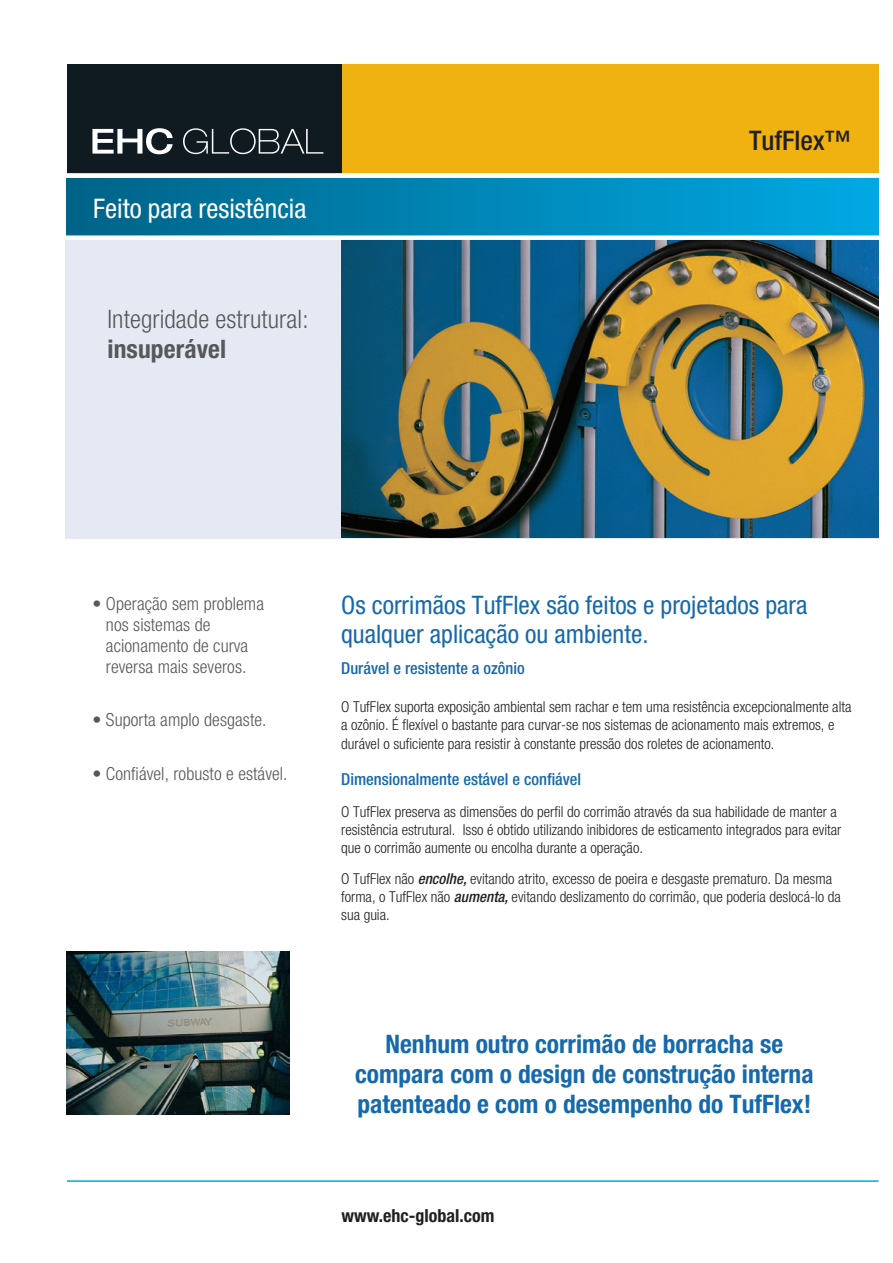
<style>
.page{position:relative;width:893px;height:1263px;background:#fff}
.page>*{position:absolute;margin:0;border:0;box-sizing:border-box;transform-origin:0 0}
.t1{font:condensed 27px "Helvetica Neue";color:#fff}
.t2{font:500 condensed 27px "Helvetica Neue";color:#231f20}
.t3{font:700 condensed 25.5px/30px "Helvetica Neue";color:#1669ab;text-align:center}
.t4{font:condensed 25.5px/28.5px "Helvetica Neue";color:#1669ab}
.t5{font:300 condensed 25.5px "Helvetica Neue";letter-spacing:.005em;color:#57585a}
.t6{font:700 condensed 25.5px "Helvetica Neue";letter-spacing:.005em;color:#57585a}
.t7{font:300 condensed 18px/21px "Helvetica Neue";letter-spacing:.005em;color:#57585a}
.t8{font:700 condensed 18px "Helvetica Neue LT Std";color:#231f20}
.t9{font:500 condensed 16.5px "Helvetica Neue";color:#1669ab}
.t10{font:300 condensed 15px/18px "Helvetica Neue";color:#231f20}
.s1{font-weight:500;font-style:italic}
</style>
<div class="page">
<hr style="left:67px;top:1180px;width:811px;height:2px;background:#00aae5">
<div style="left:67px;top:177px;width:811px;height:58px;background:linear-gradient(to right,#006387,#00a9e3)"></div>
<div style="left:257px;top:64px;width:621px;height:110px;background:#efb211"></div>
<div style="left:67px;top:64px;width:275px;height:110px;background:#101a21"></div>
<svg style="left:92px;top:128px;width:81px;height:26px"></svg>
<svg style="left:183px;top:128px;width:140px;height:26px"></svg>
<div style="left:65px;top:240px;width:813px;height:298px;background:#e4e9f3"></div>
<img style="left:341px;top:240px;width:537px;height:298px">
<div style="left:0;top:173px;width:893px;height:5px;background:#fff"></div>
<img style="left:67px;top:952px;width:223px;height:162px">
<h1 class="t1" style="left:93px;top:193px;width:215px">Feito para resistência</h1>
<h2 class="t5" style="left:107px;top:304px;width:202px">Integridade estrutural:</h2>
<h2 class="t6" style="left:107px;top:333px;width:120px">insuperável</h2>
<h1 class="t2" style="left:749px;top:124px;width:104px">TufFlex™</h1>
<p class="t7" style="left:106px;top:593px;width:160px;text-indent:-13px">• Operação sem problema nos sistemas de acionamento de curva reversa mais severos.</p>
<p class="t7" style="left:92px;top:709px;width:176px">• Suporta amplo desgaste.</p>
<p class="t7" style="left:92px;top:763px;width:197px">• Confiável, robusto e estável.</p>
<h2 class="t4" style="left:341px;top:591px;width:468px">Os corrimãos TufFlex são feitos e projetados para qualquer aplicação ou ambiente.</h2>
<p class="t9" style="left:341px;top:658px;width:185px">Durável e resistente a ozônio</p>
<p class="t10" style="left:341px;top:697px;width:512px">O TufFlex suporta exposição ambiental sem rachar e tem uma resistência excepcionalmente alta a ozônio. É flexível o bastante para curvar-se nos sistemas de acionamento mais extremos, e</p>
<p class="t10" style="left:341px;top:735px;width:435px">durável o suficiente para resistir à constante pressão dos roletes de acionamento.</p>
<p class="t9" style="left:341px;top:769px;width:242px">Dimensionalmente estável e confiável</p>
<p class="t10" style="left:341px;top:802px;width:502px">O TufFlex preserva as dimensões do perfil do corrimão através da sua habilidade de manter a resistência estrutural. Isso é obtido utilizando inibidores de esticamento integrados para evitar que o corrimão aumente ou encolha durante a operação.</p>
<p class="t10" style="left:341px;top:870px;width:501px">O TufFlex não <span class="s1">encolhe,</span> evitando atrito, excesso de poeira e desgaste prematuro. Da mesma forma, o TufFlex não <span class="s1">aumenta,</span> evitando deslizamento do corrimão, que poderia deslocá-lo da sua guia.</p>
<h2 class="t3" style="left:355px;top:1029px;width:460px">Nenhum outro corrimão de borracha se compara com o design de construção interna patenteado e com o desempenho do TufFlex!</h2>
<p class="t8" style="left:341px;top:1204px;width:154px">www.ehc-global.com</p>
</div>
